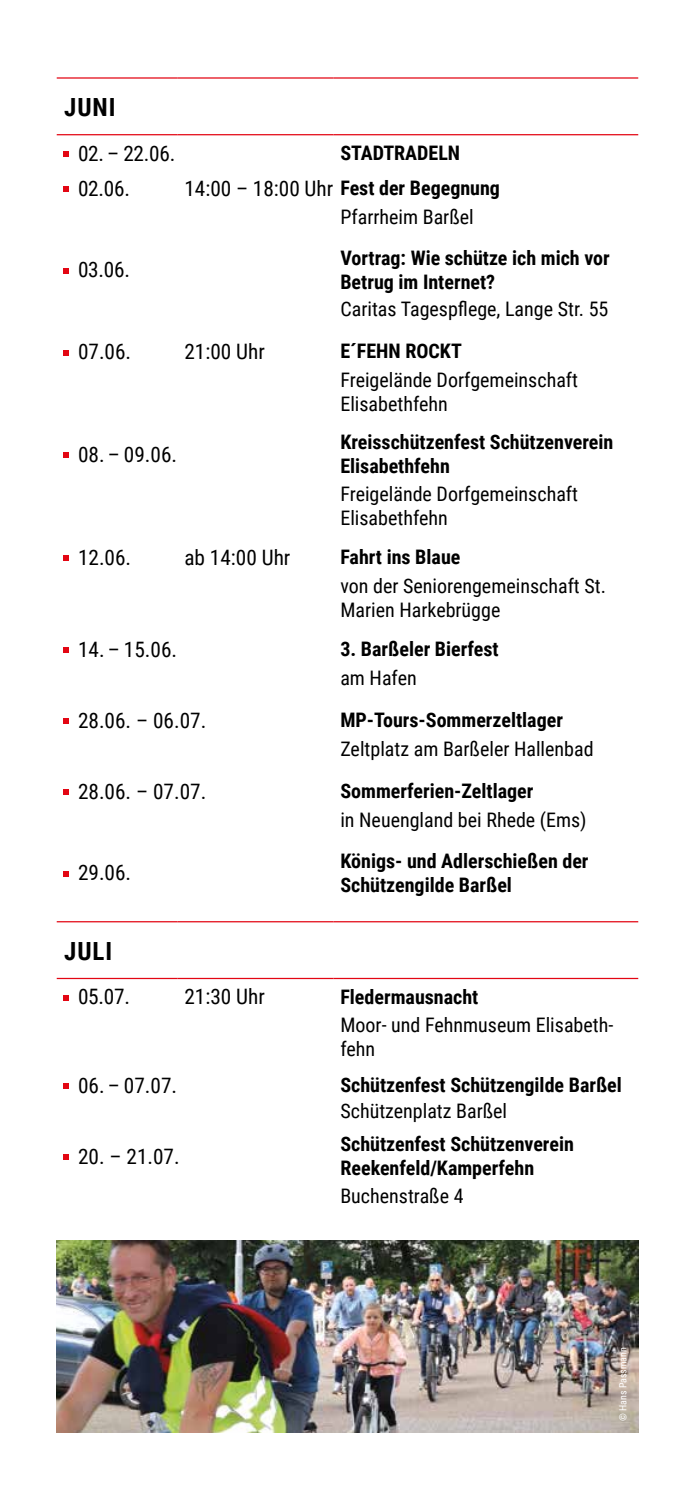
<style>
.page{position:relative;width:695px;height:1489px;background:#fff}
.page>*{position:absolute;margin:0;border:0;box-sizing:border-box;transform-origin:0 0}
.t1{font:700 25px "Roboto Condensed";letter-spacing:.035em;color:#000}
.t2{font:21.25px "Roboto Condensed";color:#000}
.t3{font:700 20px/24px "Roboto Condensed";color:#000}
.t4{font:20px/24px "Roboto Condensed";color:#000}
.t5{font:10px "Roboto Condensed";color:#fff}
.s1{font-weight:400;font-size:21.25px}
.s2{font-weight:400}
</style>
<div class="page">
<hr style="left:57px;top:77px;width:120px;height:2px;background:#e30613">
<hr style="left:177px;top:77px;width:156px;height:2px;background:#e30613">
<hr style="left:333px;top:77px;width:305px;height:2px;background:#e30613">
<hr style="left:57px;top:134px;width:120px;height:1px;background:#e30613">
<hr style="left:177px;top:134px;width:156px;height:1px;background:#e30613">
<hr style="left:333px;top:134px;width:305px;height:1px;background:#e30613">
<hr style="left:57px;top:921px;width:120px;height:1px;background:#e30613">
<hr style="left:177px;top:921px;width:156px;height:1px;background:#e30613">
<hr style="left:333px;top:921px;width:305px;height:1px;background:#e30613">
<hr style="left:57px;top:977px;width:120px;height:2px;background:#e30613">
<hr style="left:177px;top:977px;width:156px;height:2px;background:#e30613">
<hr style="left:333px;top:977px;width:305px;height:2px;background:#e30613">
<svg style="left:64px;top:152px;width:5px;height:5px"></svg>
<svg style="left:64px;top:187px;width:5px;height:5px"></svg>
<svg style="left:64px;top:268px;width:5px;height:6px"></svg>
<svg style="left:64px;top:350px;width:5px;height:5px"></svg>
<svg style="left:64px;top:452px;width:5px;height:6px"></svg>
<svg style="left:64px;top:555px;width:5px;height:6px"></svg>
<svg style="left:64px;top:647px;width:5px;height:6px"></svg>
<svg style="left:64px;top:718px;width:5px;height:6px"></svg>
<svg style="left:64px;top:789px;width:5px;height:5px"></svg>
<svg style="left:64px;top:871px;width:5px;height:5px"></svg>
<svg style="left:64px;top:995px;width:5px;height:5px"></svg>
<svg style="left:64px;top:1083px;width:5px;height:5px"></svg>
<svg style="left:64px;top:1154px;width:5px;height:5px"></svg>
<img style="left:57px;top:1240px;width:581px;height:191px">
<p class="t1" style="left:64px;top:89px;width:53px">JUNI</p>
<p class="t2" style="left:78px;top:138px;width:99px">02. – 22.06.</p>
<p class="t3" style="left:340px;top:140px;width:121px">STADTRADELN</p>
<p class="t2" style="left:78px;top:173px;width:54px">02.06.</p>
<p class="t3" style="left:340px;top:173px;width:161px;line-height:28.8px;text-indent:-156px"><span class="s1">14:00 – 18:00 Uhr</span> Fest der Begegnung<br><span class="s2">Pfarrheim Barßel</span></p>
<p class="t2" style="left:78px;top:255px;width:54px">03.06.</p>
<p class="t3" style="left:340px;top:245px;width:271px">Vortrag: Wie schütze ich mich vor<br>Betrug im Internet?</p>
<p class="t4" style="left:340px;top:296px;width:269px">Caritas Tagespflege, Lange Str. 55</p>
<p class="t2" style="left:78px;top:336px;width:55px">07.06.</p>
<p class="t2" style="left:184px;top:336px;width:82px">21:00 Uhr</p>
<p class="t3" style="left:340px;top:338px;width:123px">E´FEHN ROCKT</p>
<p class="t4" style="left:340px;top:367px;width:239px">Freigelände Dorfgemeinschaft<br>Elisabethfehn</p>
<p class="t2" style="left:78px;top:439px;width:101px">08. – 09.06.</p>
<p class="t3" style="left:340px;top:429px;width:274px">Kreisschützenfest Schützenverein<br>Elisabethfehn</p>
<p class="t4" style="left:340px;top:481px;width:239px">Freigelände Dorfgemeinschaft<br>Elisabethfehn</p>
<p class="t2" style="left:78px;top:542px;width:55px">12.06.</p>
<p class="t2" style="left:184px;top:542px;width:107px">ab 14:00 Uhr</p>
<p class="t3" style="left:340px;top:544px;width:121px">Fahrt ins Blaue</p>
<p class="t4" style="left:340px;top:573px;width:267px">von der Seniorengemeinschaft St.<br>Marien Harkebrügge</p>
<p class="t2" style="left:78px;top:634px;width:101px">14. – 15.06.</p>
<p class="t3" style="left:340px;top:636px;width:160px">3. Barßeler Bierfest</p>
<p class="t4" style="left:340px;top:665px;width:78px">am Hafen</p>
<p class="t2" style="left:78px;top:705px;width:130px">28.06. – 06.07.</p>
<p class="t3" style="left:340px;top:707px;width:224px">MP-Tours-Sommerzeltlager</p>
<p class="t4" style="left:340px;top:736px;width:255px">Zeltplatz am Barßeler Hallenbad</p>
<p class="t2" style="left:78px;top:776px;width:130px">28.06. – 07.07.</p>
<p class="t3" style="left:340px;top:778px;width:194px">Sommerferien-Zeltlager</p>
<p class="t4" style="left:340px;top:807px;width:248px">in Neuengland bei Rhede (Ems)</p>
<p class="t2" style="left:78px;top:857px;width:55px">29.06.</p>
<p class="t3" style="left:340px;top:847px;width:250px">Königs- und Adlerschießen der<br>Schützengilde Barßel</p>
<p class="t1" style="left:64px;top:933px;width:49px">JULI</p>
<p class="t2" style="left:78px;top:982px;width:54px">05.07.</p>
<p class="t2" style="left:184px;top:982px;width:82px">21:30 Uhr</p>
<p class="t3" style="left:340px;top:984px;width:139px">Fledermausnacht</p>
<p class="t4" style="left:340px;top:1012px;width:274px">Moor- und Fehnmuseum Elisabeth&shy;fehn</p>
<p class="t2" style="left:78px;top:1070px;width:101px">06. – 07.07.</p>
<p class="t3" style="left:340px;top:1072px;width:283px">Schützenfest Schützengilde Barßel</p>
<p class="t4" style="left:340px;top:1097px;width:168px">Schützenplatz Barßel</p>
<p class="t2" style="left:78px;top:1141px;width:103px">20. – 21.07.</p>
<p class="t3" style="left:340px;top:1131px;width:235px">Schützenfest Schützenverein<br>Reekenfeld/Kamperfehn</p>
<p class="t4" style="left:340px;top:1182px;width:125px">Buchenstraße 4</p>
<p class="t5" style="left:616px;top:1421px;width:76px;rotate:-90deg">© Hans Passmann</p>
</div>
